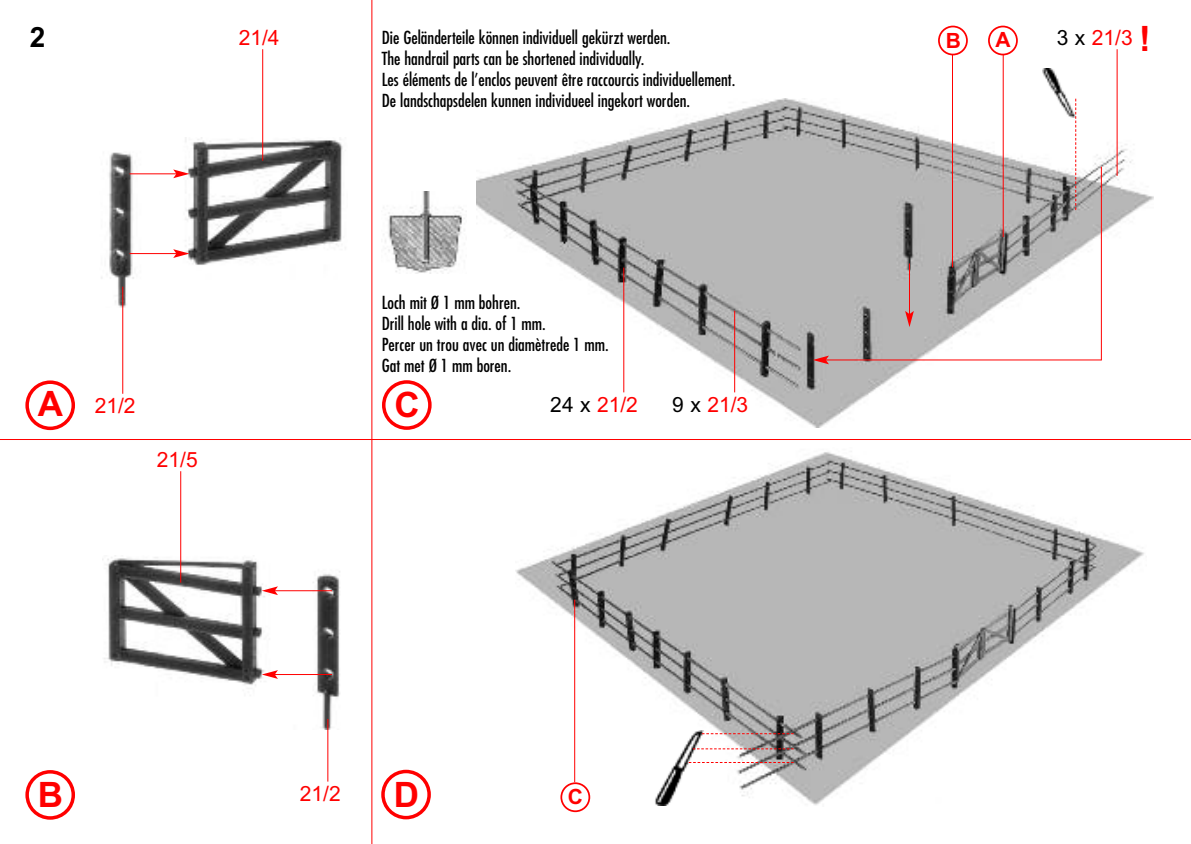
<style>
.page{position:relative;width:1191px;height:844px;background:#fff}
.page>*{position:absolute;margin:0;border:0;box-sizing:border-box;transform-origin:0 0}
.t1{font:700 35px "Arial";color:#f00}
.t2{font:700 28px "Arial";color:#000}
.t3{font:21px "Arial";color:#f00}
.t4{font:700 21px "Arial";color:#f00}
.t5{font:condensed 17.5px/21px "Futura Std";color:#000}
.s1{color:#000}
</style>
<div class="page">
<hr style="left:0;top:439px;width:1190px;height:1px;background:#f00">
<img style="left:101px;top:138px;width:242px;height:170px">
<img style="left:104px;top:555px;width:236px;height:174px">
<img style="left:477px;top:99px;width:676px;height:328px">
<img style="left:516px;top:452px;width:628px;height:353px">
<hr style="left:122px;top:286px;width:1px;height:107px;background:#f00">
<hr style="left:371px;top:0;width:1px;height:843px;background:#f00">
<hr style="left:623px;top:267px;width:1px;height:125px;background:#f00">
<hr style="left:734px;top:310px;width:1px;height:82px;background:#f00">
<hr style="left:275px;top:590px;width:57px;height:1px;background:#f00">
<svg style="left:262px;top:586px;width:16px;height:9px"></svg>
<hr style="left:275px;top:674px;width:57px;height:1px;background:#f00">
<svg style="left:262px;top:670px;width:16px;height:8px"></svg>
<hr style="left:129px;top:173px;width:47px;height:1px;background:#f00">
<svg style="left:173px;top:169px;width:16px;height:9px"></svg>
<hr style="left:129px;top:253px;width:47px;height:1px;background:#f00">
<svg style="left:173px;top:249px;width:16px;height:9px"></svg>
<hr style="left:909px;top:263px;width:1px;height:51px;background:#f00">
<svg style="left:905px;top:311px;width:9px;height:16px"></svg>
<hr style="left:826px;top:359px;width:275px;height:1px;background:#f00">
<svg style="left:812px;top:355px;width:17px;height:9px"></svg>
<hr style="left:574px;top:599px;width:1px;height:183px;background:#f00">
<hr style="left:262px;top:49px;width:1px;height:112px;background:#f00">
<hr style="left:1116px;top:49px;width:1px;height:127px;background:#f00">
<hr style="left:1101px;top:167px;width:1px;height:193px;background:#f00">
<hr style="left:327px;top:718px;width:1px;height:63px;background:#f00">
<hr style="left:180px;top:471px;width:1px;height:111px;background:#f00">
<hr style="left:952px;top:55px;width:1px;height:212px;background:#f00">
<hr style="left:1002px;top:55px;width:1px;height:182px;background:#f00">
<div style="left:1042px;top:68px;width:34px;height:52px;background:#fff"></div>
<img style="left:1042px;top:68px;width:33px;height:50px">
<svg style="left:25px;top:380px;width:50px;height:50px"></svg>
<svg style="left:25px;top:770px;width:50px;height:49px"></svg>
<svg style="left:382px;top:380px;width:49px;height:50px"></svg>
<svg style="left:381px;top:769px;width:50px;height:50px"></svg>
<svg style="left:938px;top:26px;width:29px;height:29px"></svg>
<img style="left:383px;top:191px;width:84px;height:82px">
<svg style="left:560px;top:782px;width:30px;height:29px"></svg>
<svg style="left:988px;top:26px;width:29px;height:29px"></svg>
<svg style="left:1075px;top:99px;width:1px;height:111px"></svg>
<div style="left:651px;top:730px;width:55px;height:75px;background:#fff"></div>
<img style="left:655px;top:730px;width:48px;height:75px">
<svg style="left:702px;top:733px;width:91px;height:1px"></svg>
<svg style="left:693px;top:748px;width:100px;height:1px"></svg>
<svg style="left:689px;top:761px;width:104px;height:1px"></svg>
<h2 class="t2" style="left:30px;top:21px;width:17px">2</h2>
<p class="t4" style="left:946px;top:28px;width:17px">B</p>
<h1 class="t1" style="left:1139px;top:19px;width:13px">!</h1>
<p class="t5" style="left:382px;top:28px;width:355px">Die Geländerteile können individuell gekürzt werden.<br>The handrail parts can be shortened individually.<br>Les éléments de l’enclos peuvent être raccourcis individuellement.<br>De landschapsdelen kunnen individueel ingekort worden.</p>
<p class="t3" style="left:239px;top:25px;width:42px">21/4</p>
<p class="t3" style="left:1056px;top:25px;width:77px"><span class="s1">3 x</span> 21/3</p>
<p class="t4" style="left:995px;top:28px;width:17px">A</p>
<h1 class="t1" style="left:38px;top:383px;width:27px">A</h1>
<p class="t5" style="left:382px;top:293px;width:228px">Loch mit Ø 1 mm bohren.<br>Drill hole with a dia. of 1 mm.<br>Percer un trou avec un diamètrede 1 mm.<br>Gat met Ø 1 mm boren.</p>
<h1 class="t1" style="left:394px;top:384px;width:27px">C</h1>
<p class="t3" style="left:95px;top:394px;width:42px">21/2</p>
<p class="t3" style="left:550px;top:392px;width:89px"><span class="s1">24 x</span> 21/2</p>
<p class="t3" style="left:672px;top:392px;width:77px"><span class="s1">9 x</span> 21/3</p>
<p class="t3" style="left:157px;top:447px;width:42px">21/5</p>
<h1 class="t1" style="left:38px;top:774px;width:27px">B</h1>
<p class="t3" style="left:300px;top:781px;width:42px">21/2</p>
<h1 class="t1" style="left:394px;top:774px;width:27px">D</h1>
<p class="t4" style="left:568px;top:784px;width:17px">C</p>
</div>
